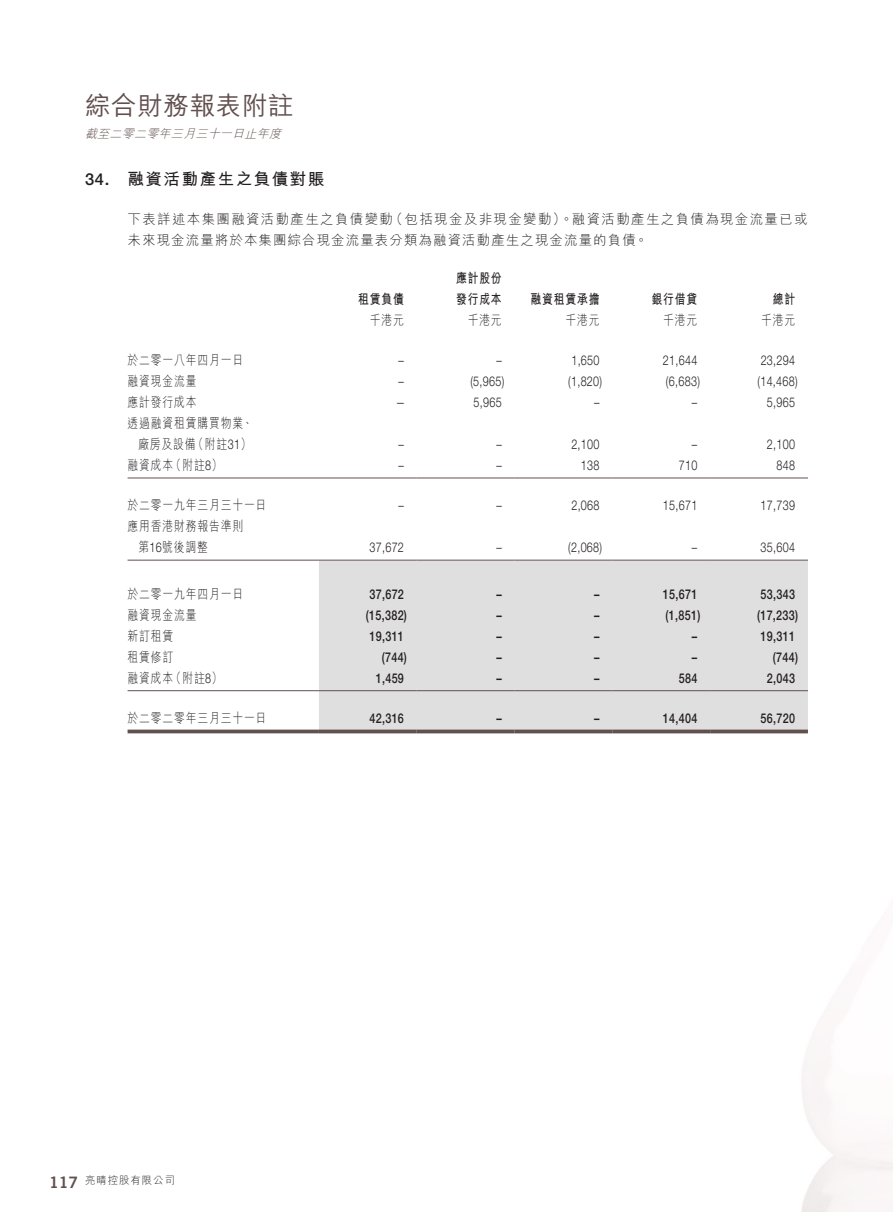
<style>
.page{position:relative;width:893px;height:1212px;background:#fff}
.page>*{position:absolute;margin:0;border:0;box-sizing:border-box;transform-origin:0 0}
.t1{font:500 25.5px "M Hei HK";letter-spacing:.025em;color:#61504e}
.t2{font:700 16.5px "M Hei HK";letter-spacing:.095em;color:#231f20}
.t3{font:15.75px "Trade Gothic LT Std Bd 2";color:#61504e}
.t4{font:300 13.5px/21px "M Hei HK";letter-spacing:.08em;color:#231f20;text-align:right;scale:.8 1}
.t5{font:300 13.5px "Helvetica Neue LT Std";letter-spacing:.03em;color:#231f20;scale:.8 1}
.t6{font:500 13.5px "Helvetica Neue LT Std";letter-spacing:.03em;color:#231f20;scale:.8 1}
.t7{font:300 13.5px/21px "M Hei HK";letter-spacing:.1em;color:#231f20}
.t8{font:700 13.5px/21px "M Hei HK";letter-spacing:.08em;color:#231f20;scale:.8 1}
.t9{font:300 13.5px "Helvetica Neue LT Std";letter-spacing:.03em;color:#231f20}
.t10{font:italic 300 12px "M Hei HK";color:#61504e}
.t11{font:300 10.5px "M Hei HK";letter-spacing:.085em;color:#231f20}
.s1{font-family:"Helvetica Neue LT Std";font-weight:500}
.s2{font-family:"Helvetica Neue LT Std"}
</style>
<div class="page">
<div style="left:319px;top:561px;width:489px;height:169px;background:#e0dfdf"></div>
<hr style="left:128px;top:478px;width:191px;height:1px;background:#61504e">
<hr style="left:319px;top:478px;width:98px;height:1px;background:#61504e">
<hr style="left:417px;top:478px;width:97px;height:1px;background:#61504e">
<hr style="left:514px;top:478px;width:98px;height:1px;background:#61504e">
<hr style="left:612px;top:478px;width:98px;height:1px;background:#61504e">
<hr style="left:710px;top:478px;width:98px;height:1px;background:#61504e">
<hr style="left:128px;top:560px;width:191px;height:1px;background:#61504e">
<hr style="left:319px;top:560px;width:98px;height:1px;background:#61504e">
<hr style="left:417px;top:560px;width:97px;height:1px;background:#61504e">
<hr style="left:514px;top:560px;width:98px;height:1px;background:#61504e">
<hr style="left:612px;top:560px;width:98px;height:1px;background:#61504e">
<hr style="left:710px;top:560px;width:98px;height:1px;background:#61504e">
<hr style="left:128px;top:690px;width:191px;height:1px;background:#61504e">
<hr style="left:319px;top:690px;width:98px;height:1px;background:#61504e">
<hr style="left:417px;top:690px;width:97px;height:1px;background:#61504e">
<hr style="left:514px;top:690px;width:98px;height:1px;background:#61504e">
<hr style="left:612px;top:690px;width:98px;height:1px;background:#61504e">
<hr style="left:710px;top:690px;width:98px;height:1px;background:#61504e">
<hr style="left:128px;top:730px;width:191px;height:3px;background:#61504e">
<hr style="left:319px;top:730px;width:98px;height:3px;background:#61504e">
<hr style="left:417px;top:730px;width:97px;height:3px;background:#61504e">
<hr style="left:514px;top:730px;width:98px;height:3px;background:#61504e">
<hr style="left:612px;top:730px;width:98px;height:3px;background:#61504e">
<hr style="left:710px;top:730px;width:98px;height:3px;background:#61504e">
<h1 class="t1" style="left:85px;top:87px;width:210px">綜合財務報表附註</h1>
<p class="t10" style="left:85px;top:127px;width:201px">截至二零二零年三月三十一日止年度</p>
<p class="t2" style="left:85px;top:167px;width:241px"><span class="s1">34.</span> 融資活動產生之負債對賬</p>
<p class="t7" style="left:128px;top:208px;width:682px">下表詳述本集團融資活動產生之負債變動（包括現金及非現金變動）。融資活動產生之負債為現金流量已或未來現金流量將於本集團綜合現金流量表分類為融資活動產生之現金流量的負債。</p>
<p class="t8" style="left:358px;top:287px;width:59px">租賃負債</p>
<p class="t8" style="left:456px;top:266px;width:59px">應計股份發行成本</p>
<p class="t8" style="left:531px;top:287px;width:88px">融資租賃承擔</p>
<p class="t8" style="left:652px;top:287px;width:59px">銀行借貸</p>
<p class="t8" style="left:773px;top:287px;width:30px">總計</p>
<p class="t4" style="left:370px;top:309px;width:44px">千港元</p>
<p class="t4" style="left:468px;top:309px;width:44px">千港元</p>
<p class="t4" style="left:565px;top:309px;width:44px">千港元</p>
<p class="t4" style="left:663px;top:309px;width:44px">千港元</p>
<p class="t4" style="left:761px;top:309px;width:44px">千港元</p>
<p class="t4" style="left:128px;top:350px;width:146px">於二零一八年四月一日</p>
<p class="t5" style="left:399px;top:352px;width:8px">–</p>
<p class="t5" style="left:496px;top:352px;width:8px">–</p>
<p class="t5" style="left:571px;top:352px;width:37px">1,650</p>
<p class="t5" style="left:663px;top:352px;width:45px">21,644</p>
<p class="t5" style="left:761px;top:352px;width:45px">23,294</p>
<p class="t4" style="left:128px;top:371px;width:88px">融資現金流量</p>
<p class="t5" style="left:399px;top:373px;width:8px">–</p>
<p class="t5" style="left:470px;top:373px;width:44px">(5,965)</p>
<p class="t5" style="left:568px;top:373px;width:44px">(1,820)</p>
<p class="t5" style="left:666px;top:373px;width:44px">(6,683)</p>
<p class="t5" style="left:757px;top:373px;width:52px">(14,468)</p>
<p class="t4" style="left:128px;top:392px;width:88px">應計發行成本</p>
<p class="t9" style="left:397px;top:394px;width:8px">–</p>
<p class="t5" style="left:474px;top:394px;width:37px">5,965</p>
<p class="t5" style="left:594px;top:394px;width:8px">–</p>
<p class="t5" style="left:692px;top:394px;width:8px">–</p>
<p class="t5" style="left:767px;top:394px;width:37px">5,965</p>
<p class="t4" style="left:128px;top:413px;width:158px">透過融資租賃購買物業、廠房及設備（附註<span class="s2">31</span>）</p>
<p class="t5" style="left:399px;top:436px;width:8px">–</p>
<p class="t5" style="left:496px;top:436px;width:8px">–</p>
<p class="t5" style="left:571px;top:436px;width:37px">2,100</p>
<p class="t5" style="left:692px;top:436px;width:8px">–</p>
<p class="t5" style="left:767px;top:436px;width:37px">2,100</p>
<p class="t4" style="left:128px;top:455px;width:120px">融資成本（附註<span class="s2">8</span>）</p>
<p class="t5" style="left:399px;top:457px;width:8px">–</p>
<p class="t5" style="left:496px;top:457px;width:8px">–</p>
<p class="t5" style="left:581px;top:457px;width:25px">138</p>
<p class="t5" style="left:679px;top:457px;width:25px">710</p>
<p class="t5" style="left:776px;top:457px;width:25px">848</p>
<p class="t4" style="left:128px;top:495px;width:175px">於二零一九年三月三十一日</p>
<p class="t5" style="left:399px;top:497px;width:8px">–</p>
<p class="t5" style="left:496px;top:497px;width:8px">–</p>
<p class="t5" style="left:571px;top:497px;width:37px">2,068</p>
<p class="t5" style="left:663px;top:497px;width:45px">15,671</p>
<p class="t5" style="left:761px;top:497px;width:45px">17,739</p>
<p class="t4" style="left:138px;top:516px;width:132px;text-align:left;text-indent:-11px">應用香港財務報告準則第<span class="s2">16</span>號後調整</p>
<p class="t5" style="left:369px;top:539px;width:45px">37,672</p>
<p class="t5" style="left:496px;top:539px;width:8px">–</p>
<p class="t5" style="left:568px;top:539px;width:44px">(2,068)</p>
<p class="t5" style="left:692px;top:539px;width:8px">–</p>
<p class="t5" style="left:761px;top:539px;width:45px">35,604</p>
<p class="t4" style="left:128px;top:583px;width:146px">於二零一九年四月一日</p>
<p class="t6" style="left:369px;top:586px;width:45px">37,672</p>
<p class="t6" style="left:496px;top:586px;width:8px">–</p>
<p class="t6" style="left:594px;top:586px;width:8px">–</p>
<p class="t6" style="left:663px;top:586px;width:45px">15,671</p>
<p class="t6" style="left:761px;top:586px;width:45px">53,343</p>
<p class="t4" style="left:128px;top:604px;width:88px">融資現金流量</p>
<p class="t6" style="left:366px;top:607px;width:53px">(15,382)</p>
<p class="t6" style="left:496px;top:607px;width:8px">–</p>
<p class="t6" style="left:594px;top:607px;width:8px">–</p>
<p class="t6" style="left:665px;top:607px;width:45px">(1,851)</p>
<p class="t6" style="left:757px;top:607px;width:53px">(17,233)</p>
<p class="t4" style="left:128px;top:625px;width:59px">新訂租賃</p>
<p class="t6" style="left:369px;top:628px;width:45px">19,311</p>
<p class="t6" style="left:496px;top:628px;width:8px">–</p>
<p class="t6" style="left:594px;top:628px;width:8px">–</p>
<p class="t6" style="left:692px;top:628px;width:8px">–</p>
<p class="t6" style="left:761px;top:628px;width:45px">19,311</p>
<p class="t4" style="left:128px;top:646px;width:59px">租賃修訂</p>
<p class="t6" style="left:382px;top:649px;width:33px">(744)</p>
<p class="t6" style="left:496px;top:649px;width:8px">–</p>
<p class="t6" style="left:594px;top:649px;width:8px">–</p>
<p class="t6" style="left:692px;top:649px;width:8px">–</p>
<p class="t6" style="left:773px;top:649px;width:33px">(744)</p>
<p class="t4" style="left:128px;top:667px;width:120px">融資成本（附註<span class="s2">8</span>）</p>
<p class="t6" style="left:376px;top:670px;width:37px">1,459</p>
<p class="t6" style="left:496px;top:670px;width:8px">–</p>
<p class="t6" style="left:594px;top:670px;width:8px">–</p>
<p class="t6" style="left:679px;top:670px;width:25px">584</p>
<p class="t6" style="left:767px;top:670px;width:37px">2,043</p>
<p class="t4" style="left:128px;top:707px;width:175px">於二零二零年三月三十一日</p>
<p class="t6" style="left:369px;top:710px;width:45px">42,316</p>
<p class="t6" style="left:496px;top:710px;width:8px">–</p>
<p class="t6" style="left:594px;top:710px;width:8px">–</p>
<p class="t6" style="left:663px;top:710px;width:45px">14,404</p>
<p class="t6" style="left:761px;top:710px;width:45px">56,720</p>
<p class="t3" style="left:49px;top:1172px;width:31px">117</p>
<p class="t11" style="left:85px;top:1175px;width:92px">亮晴控股有限公司</p>
</div>
